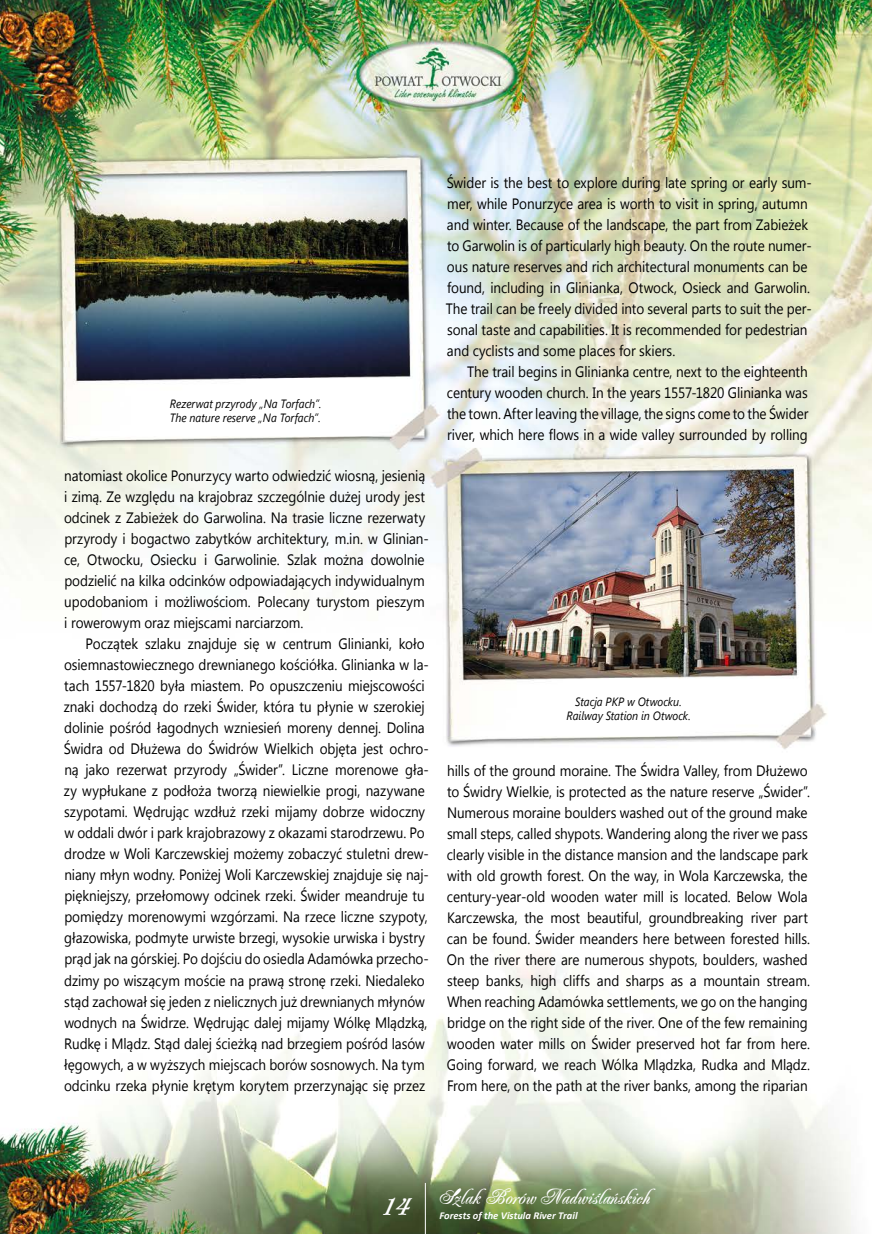
<style>
.page{position:relative;width:872px;height:1234px;background:#fff}
.page>*{position:absolute;margin:0;border:0;box-sizing:border-box;transform-origin:0 0}
.t1{font:700 36px "EFN Harmony";color:#fff}
.t2{font:700 21px "EFN Harmony";color:#fff}
.t3{font:15px/21px "Segoe UI";letter-spacing:-.005em;color:#000;scale:.9 1}
.t4{font:italic 12px/14.4px "Segoe UI";color:#000;scale:.9 1}
.t5{font:italic 700 10.5px "Calibri";color:#fff}
</style>
<div class="page">
<img style="left:0;top:0;width:872px;height:1233px">
<hr style="left:425px;top:1182px;width:1px;height:51px;background:#fff">
<p class="t4" style="left:170px;top:395px;width:170px">Rezerwat przyrody „Na Torfach”.<br>The nature reserve „Na Torfach”.</p>
<p class="t3" style="left:64px;top:464px;width:407px">natomiast okolice Ponurzycy warto odwiedzić wiosną, jesienią i zimą. Ze względu na krajobraz szczególnie dużej urody jest odcinek z Zabieżek do Garwolina. Na trasie liczne rezerwaty przyrody i bogactwo zabytków architektury, m.in. w Glinian&shy;ce, Otwocku, Osiecku i Garwolinie. Szlak można dowolnie podzielić na kilka odcinków odpowiadających indywidualnym upodobaniom i możliwościom. Polecany turystom pieszym i rowerowym oraz miejscami narciarzom.</p>
<p class="t3" style="left:64px;top:632px;width:407px;text-indent:22px">Początek szlaku znajduje się w centrum Glinianki, koło osiemnastowiecznego drewnianego kościółka. Glinianka w la&shy;tach 1557-1820 była miastem. Po opuszczeniu miejscowości znaki dochodzą do rzeki Świder, która tu płynie w szerokiej dolinie pośród łagodnych wzniesień moreny dennej. Dolina Świdra od Dłużewa do Świdrów Wielkich objęta jest ochro&shy;ną jako rezerwat przyrody „Świder”. Liczne morenowe gła&shy;zy wypłukane z podłoża tworzą niewielkie progi, nazywane szypotami. Wędrując wzdłuż rzeki mijamy dobrze widoczny w oddali dwór i park krajobrazowy z okazami starodrzewu. Po drodze w Woli Karczewskiej możemy zobaczyć stuletni drew&shy;niany młyn wodny. Poniżej Woli Karczewskiej znajduje się naj&shy;piękniejszy, przełomowy odcinek rzeki. Świder meandruje tu pomiędzy morenowymi wzgórzami. Na rzece liczne szypoty, głazowiska, podmyte urwiste brzegi, wysokie urwiska i bystry prąd jak na górskiej. Po dojściu do osiedla Adamówka przecho&shy;dzimy po wiszącym moście na prawą stronę rzeki. Niedaleko stąd zachował się jeden z nielicznych już drewnianych młynów wodnych na Świdrze. Wędrując dalej mijamy Wólkę Mlądzką, Rudkę i Mlądz. Stąd dalej ścieżką nad brzegiem pośród lasów łęgowych, a w wyższych miejscach borów sosnowych. Na tym odcinku rzeka płynie krętym korytem przerzynając się przez</p>
<p class="t3" style="left:446px;top:171px;width:408px">Świder is the best to explore during late spring or early sum&shy;mer, while Ponurzyce area is worth to visit in spring, autumn and winter. Because of the landscape, the part from Zabieżek to Garwolin is of particularly high beauty. On the route numer&shy;ous nature reserves and rich architectural monuments can be found, including in Glinianka, Otwock, Osieck and Garwolin.<br>The trail can be freely divided into several parts to suit the per&shy;sonal taste and capabilities. It is recommended for pedestrian and cyclists and some places for skiers.</p>
<p class="t3" style="left:447px;top:360px;width:403px;text-align:justify;text-indent:20px">The trail begins in Glinianka centre, next to the eighteenth century wooden church. In the years 1557-1820 Glinianka was the town. After leaving the village, the signs come to the Świder river, which here flows in a wide valley surrounded by rolling</p>
<p class="t4" style="left:566px;top:694px;width:139px;text-align:center">Stacja PKP w Otwocku.<br>Railway Station in Otwock.</p>
<p class="t3" style="left:447px;top:759px;width:405px">hills of the ground moraine. The Świdra Valley, from Dłużewo to Świdry Wielkie, is protected as the nature reserve „Świder”.<br>Numerous moraine boulders washed out of the ground make small steps, called shypots. Wandering along the river we pass clearly visible in the distance mansion and the landscape park with old growth forest. On the way, in Wola Karczewska, the century-year-old wooden water mill is located. Below Wola Karczewska, the most beautiful, groundbreaking river part can be found. Świder meanders here between forested hills.<br>On the river there are numerous shypots, boulders, washed steep banks, high cliffs and sharps as a mountain stream.<br>When reaching Adamówka settlements, we go on the hanging bridge on the right side of the river. One of the few remaining wooden water mills on Świder preserved hot far from here.<br>Going forward, we reach Wólka Mlądzka, Rudka and Mlądz.<br>From here, on the path at the river banks, among the riparian</p>
<h1 class="t1" style="left:381px;top:1180px;width:29px">14</h1>
<h2 class="t2" style="left:437px;top:1184px;width:214px">Szlak Borów Nadwiślańskich</h2>
<p class="t5" style="left:439px;top:1208px;width:140px">Forests of the Vistula River Trail</p>
</div>
